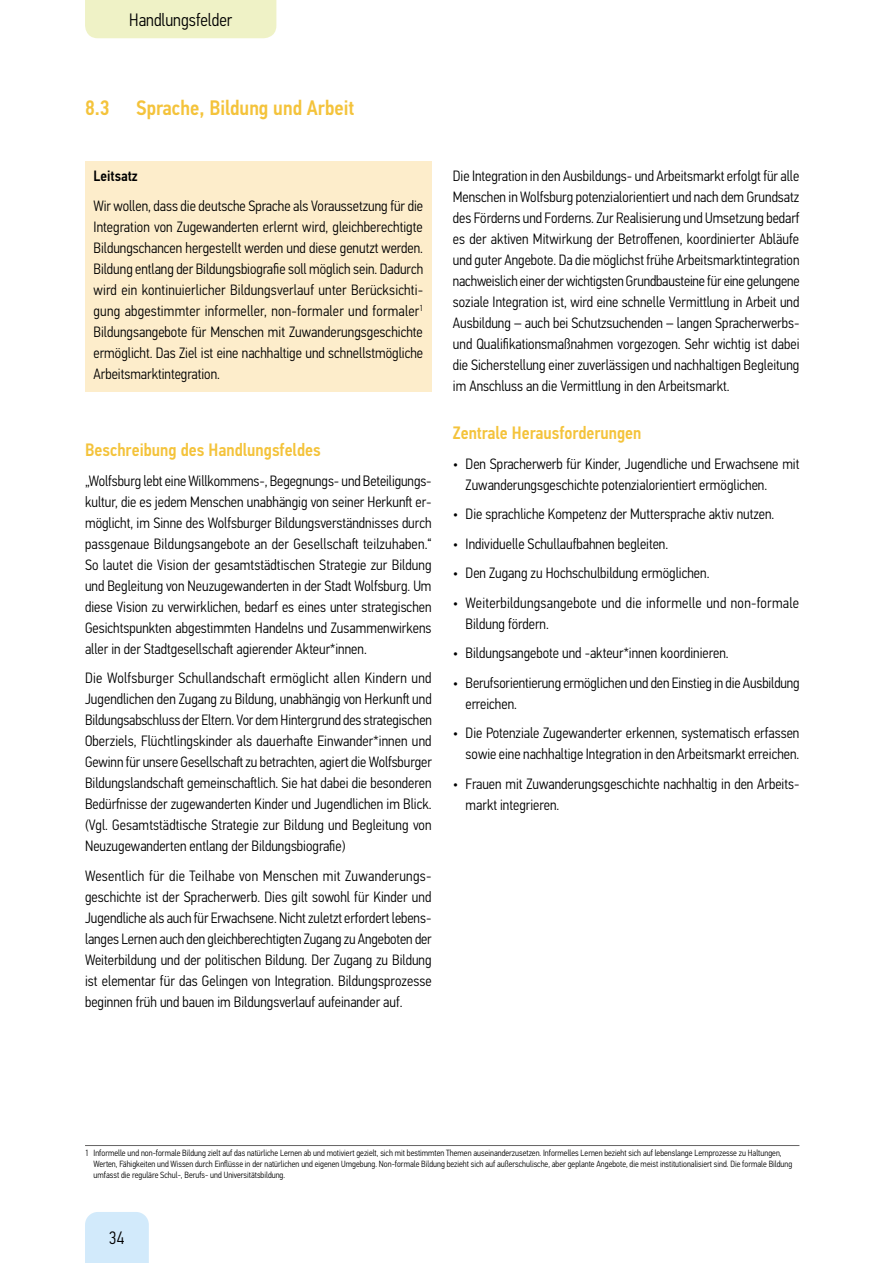
<style>
.page{position:relative;width:893px;height:1263px;background:#fff}
.page>*{position:absolute;margin:0;border:0;box-sizing:border-box;transform-origin:0 0}
.t1{font:500 21px "PF Din Text Cond Pro";color:#f4c33b}
.t2{font:500 18px "PF Din Text Cond Pro";color:#f4c33b}
.t3{font:300 18px "PF Din Text Cond Pro";color:#000}
.t4{font:300 15px/21px "PF Din Text Cond Pro";color:#000;text-align:justify}
.t5{font:500 15px "PF Din Text Cond Pro";color:#000}
.t6{font:300 9px/10.8px "PF Din Text Cond Pro";color:#000}
</style>
<div class="page">
<div style="left:85px;top:0;width:191px;height:38px;background:#eff2c6"></div>
<div style="left:85px;top:1212px;width:64px;height:51px;background:#d2eafb"></div>
<div style="left:85px;top:162px;width:347px;height:32px;background:#fdedcb"></div>
<div style="left:85px;top:191px;width:347px;height:200px;background:#fdedcb"></div>
<hr style="left:85px;top:1145px;width:714px;height:1px;background:#646363">
<p class="t3" style="left:129px;top:10px;width:104px">Handlungsfelder</p>
<h1 class="t1" style="left:85px;top:95px;width:26px">8.3</h1>
<h1 class="t1" style="left:136px;top:95px;width:220px">Sprache, Bildung und Arbeit</h1>
<p class="t5" style="left:94px;top:167px;width:46px">Leitsatz</p>
<p class="t4" style="left:94px;top:195px;width:331px">Wir wollen, dass die deutsche Sprache als Voraussetzung für die Integration von Zugewanderten erlernt wird, gleichberechtigte Bildungschancen hergestellt werden und diese genutzt werden.<br>Bildung entlang der Bildungsbiografie soll möglich sein. Dadurch wird ein kontinuierlicher Bildungsverlauf unter Berücksichti&shy;gung abgestimmter informeller, non-formaler und formaler<sup>1<br></sup>Bildungsangebote für Menschen mit Zuwanderungsgeschichte ermöglicht. Das Ziel ist eine nachhaltige und schnellstmögliche Arbeitsmarktintegration.</p>
<p class="t2" style="left:85px;top:439px;width:237px">Beschreibung des Handlungsfeldes</p>
<p class="t4" style="left:85px;top:470px;width:348px">„Wolfsburg lebt eine Willkommens-, Begegnungs- und Beteiligungs&shy;kultur, die es jedem Menschen unabhängig von seiner Herkunft er&shy;möglicht, im Sinne des Wolfsburger Bildungsverständnisses durch passgenaue Bildungsangebote an der Gesellschaft teilzuhaben.“ So lautet die Vision der gesamtstädtischen Strategie zur Bildung und Begleitung von Neuzugewanderten in der Stadt Wolfsburg. Um diese Vision zu verwirklichen, bedarf es eines unter strategischen Gesichtspunkten abgestimmten Handelns und Zusammenwirkens aller in der Stadtgesellschaft agierender Akteur*innen.</p>
<p class="t4" style="left:85px;top:668px;width:348px">Die Wolfsburger Schullandschaft ermöglicht allen Kindern und Jugendlichen den Zugang zu Bildung, unabhängig von Herkunft und Bildungsabschluss der Eltern. Vor dem Hintergrund des strategischen Oberziels, Flüchtlingskinder als dauerhafte Einwander*innen und Gewinn für unsere Gesellschaft zu betrachten, agiert die Wolfsburger Bildungslandschaft gemeinschaftlich. Sie hat dabei die besonderen Bedürfnisse der zugewanderten Kinder und Jugendlichen im Blick. (Vgl. Gesamtstädtische Strategie zur Bildung und Begleitung von Neuzugewanderten entlang der Bildungsbiografie)</p>
<p class="t4" style="left:85px;top:865px;width:348px">Wesentlich für die Teilhabe von Menschen mit Zuwanderungs&shy;geschichte ist der Spracherwerb. Dies gilt sowohl für Kinder und Jugendliche als auch für Erwachsene. Nicht zuletzt erfordert lebens&shy;langes Lernen auch den gleichberechtigten Zugang zu Angeboten der Weiterbildung und der politischen Bildung. Der Zugang zu Bildung ist elementar für das Gelingen von Integration. Bildungsprozesse beginnen früh und bauen im Bildungsverlauf aufeinander auf.</p>
<p class="t4" style="left:453px;top:166px;width:348px">Die Integration in den Ausbildungs- und Arbeitsmarkt erfolgt für alle Menschen in Wolfsburg potenzialorientiert und nach dem Grundsatz des Förderns und Forderns. Zur Realisierung und Umsetzung bedarf es der aktiven Mitwirkung der Betroffenen, koordinierter Abläufe und guter Angebote. Da die möglichst frühe Arbeitsmarktintegration nachweislich einer der wichtigsten Grundbausteine für eine gelungene soziale Integration ist, wird eine schnelle Vermittlung in Arbeit und Ausbildung – auch bei Schutzsuchenden – langen Spracherwerbs&shy;und Qualifikationsmaßnahmen vorgezogen. Sehr wichtig ist dabei die Sicherstellung einer zuverlässigen und nachhaltigen Begleitung im Anschluss an die Vermittlung in den Arbeitsmarkt.</p>
<p class="t2" style="left:453px;top:422px;width:190px">Zentrale Herausforderungen</p>
<p class="t4" style="left:466px;top:453px;width:335px;text-indent:-13px">• Den Spracherwerb für Kinder, Jugendliche und Erwachsene mit<br>Zuwanderungsgeschichte potenzialorientiert ermöglichen.</p>
<p class="t4" style="left:453px;top:504px;width:323px">• Die sprachliche Kompetenz der Muttersprache aktiv nutzen.</p>
<p class="t4" style="left:453px;top:533px;width:217px">• Individuelle Schullaufbahnen begleiten.</p>
<p class="t4" style="left:453px;top:563px;width:258px">• Den Zugang zu Hochschulbildung ermöglichen.</p>
<p class="t4" style="left:466px;top:592px;width:335px;text-indent:-13px">• Weiterbildungsangebote und die informelle und non-formale<br>Bildung fördern.</p>
<p class="t4" style="left:453px;top:643px;width:277px">• Bildungsangebote und -akteur*innen koordinieren.</p>
<p class="t4" style="left:466px;top:672px;width:336px;text-indent:-13px">• Berufsorientierung ermöglichen und den Einstieg in die Ausbildung erreichen.</p>
<p class="t4" style="left:453px;top:723px;width:348px;text-align:right">• Die Potenziale Zugewanderter erkennen, systematisch erfassen sowie eine nachhaltige Integration in den Arbeitsmarkt erreichen.</p>
<p class="t4" style="left:466px;top:773px;width:335px;text-indent:-13px">• Frauen mit Zuwanderungsgeschichte nachhaltig in den Arbeits&shy;markt integrieren.</p>
<p class="t6" style="left:94px;top:1148px;width:700px;text-indent:-9px">1 Informelle und non-formale Bildung zielt auf das natürliche Lernen ab und motiviert gezielt, sich mit bestimmten Themen auseinanderzusetzen. Informelles Lernen bezieht sich auf lebenslange Lernprozesse zu Haltungen,<br>Werten, Fähigkeiten und Wissen durch Einflüsse in der natürlichen und eigenen Umgebung. Non-formale Bildung bezieht sich auf außerschulische, aber geplante Angebote, die meist institutionalisiert sind. Die formale Bildung umfasst die reguläre Schul-, Berufs- und Universitätsbildung.</p>
<p class="t3" style="left:109px;top:1228px;width:17px">34</p>
</div>
